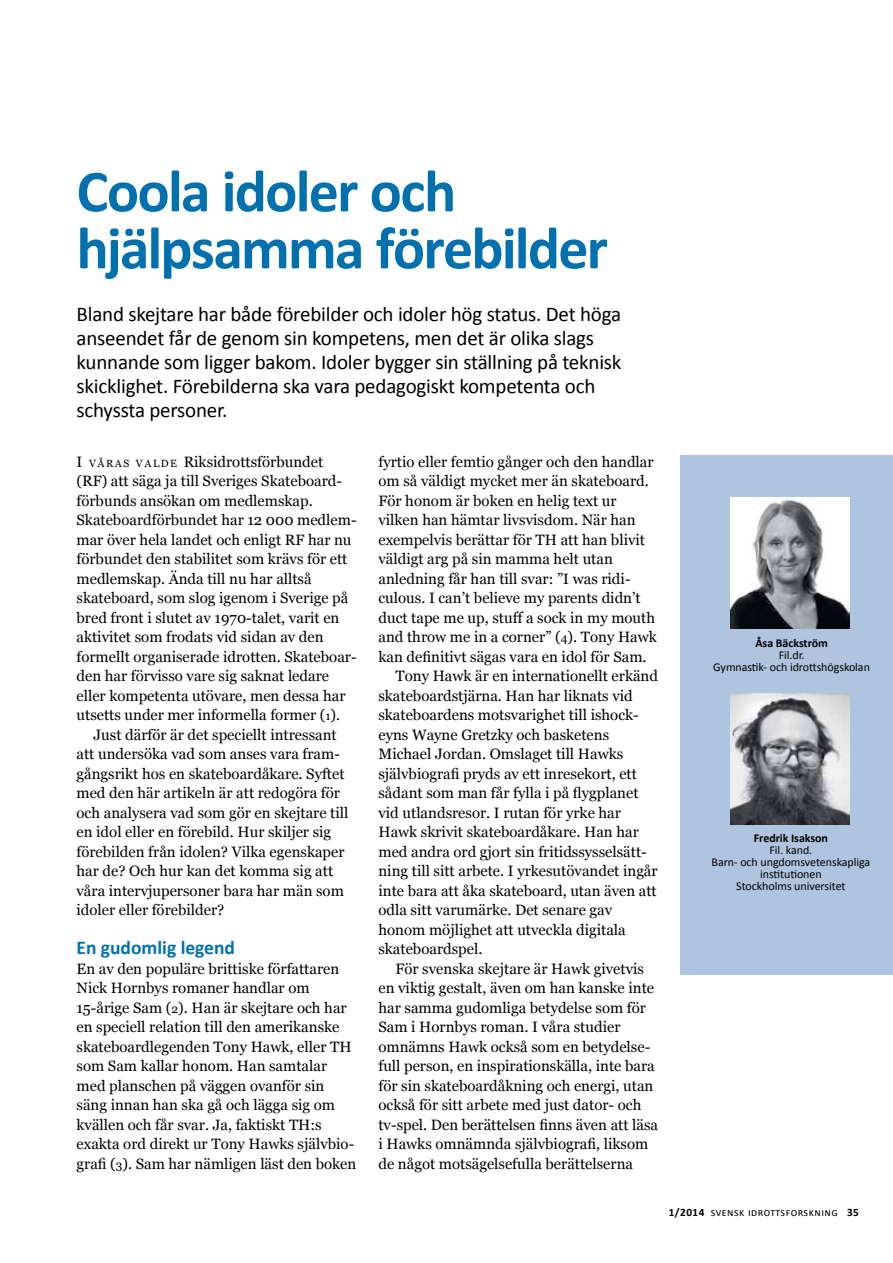
<style>
.page{position:relative;width:893px;height:1263px;background:#fff}
.page>*{position:absolute;margin:0;border:0;box-sizing:border-box;transform-origin:0 0}
.t1{font:700 60px/57px "Calibri";letter-spacing:-.03em;color:#0071ae}
.t2{font:21px/24px "Calibri";letter-spacing:-.01em;color:#000}
.t3{font:700 19.5px "Calibri";color:#0071ae}
.t4{font:15px/19.5px "Georgia";color:#000}
.t5{font:12px/12px "Calibri";letter-spacing:-.005em;color:#000;text-align:center}
.t6{font:700 12px "Calibri";letter-spacing:-.005em;color:#000}
.t7{font:11.25px "Calibri";letter-spacing:.04em;color:#000}
.s1{font-style:inherit}
.s2{font-size:10.5px}
.s3{font-size:12px}
.s4{font-weight:700}
</style>
<div class="page">
<div style="left:680px;top:455px;width:213px;height:519px;background:#afc5df"></div>
<img style="left:731px;top:497px;width:119px;height:132px">
<img style="left:731px;top:693px;width:119px;height:132px">
<h1 class="t1" style="left:77px;top:163px;width:533px">Coola idoler och hjälpsamma förebilder</h1>
<p class="t2" style="left:77px;top:302px;width:546px">Bland skejtare har både förebilder och idoler hög status. Det höga anseendet får de genom sin kompetens, men det är olika slags kunnande som ligger bakom. Idoler bygger sin ställning på teknisk skicklighet. Förebilderna ska vara pedagogiskt kompetenta och schyssta personer.</p>
<p class="t4" style="left:77px;top:451px;width:282px"><span class="s1">I</span> <span class="s2">V Å R A S V A L D E</span> Riksidrottsförbundet (RF) att säga ja till Sveriges Skateboard&shy;förbunds ansökan om medlemskap.<br>Skateboardförbundet har 12 000 medlem&shy;mar över hela landet och enligt RF har nu förbundet den stabilitet som krävs för ett medlemskap. Ända till nu har alltså skateboard, som slog igenom i Sverige på bred front i slutet av 1970-talet, varit en aktivitet som frodats vid sidan av den formellt organiserade idrotten. Skateboar&shy;den har förvisso vare sig saknat ledare eller kompetenta utövare, men dessa har utsetts under mer informella former (<span class="s3">1</span>).</p>
<p class="t4" style="left:77px;top:724px;width:273px;text-indent:17px">Just därför är det speciellt intressant att undersöka vad som anses vara fram&shy;gångsrikt hos en skateboardåkare. Syftet med den här artikeln är att redogöra för och analysera vad som gör en skejtare till en idol eller en förebild. Hur skiljer sig förebilden från idolen? Vilka egenskaper har de? Och hur kan det komma sig att våra intervjupersoner bara har män som idoler eller förebilder?</p>
<h3 class="t3" style="left:77px;top:935px;width:160px">En gudomlig legend</h3>
<p class="t4" style="left:77px;top:958px;width:281px">En av den populäre brittiske författaren Nick Hornbys romaner handlar om 15-årige Sam (<span class="s3">2</span>). Han är skejtare och har en speciell relation till den amerikanske skateboardlegenden Tony Hawk, eller TH som Sam kallar honom. Han samtalar med planschen på väggen ovanför sin säng innan han ska gå och lägga sig om kvällen och får svar. Ja, faktiskt TH:s exakta ord direkt ur Tony Hawks självbio&shy;grafi (<span class="s3">3</span>). Sam har nämligen läst den boken</p>
<p class="t4" style="left:378px;top:451px;width:277px">fyrtio eller femtio gånger och den handlar</p>
<p class="t4" style="left:378px;top:470px;width:272px">om så väldigt mycket mer än skateboard.</p>
<p class="t4" style="left:378px;top:490px;width:240px">För honom är boken en helig text ur</p>
<p class="t4" style="left:378px;top:509px;width:259px">vilken han hämtar livsvisdom. När han</p>
<p class="t4" style="left:378px;top:529px;width:268px">exempelvis berättar för TH att han blivit</p>
<p class="t4" style="left:378px;top:548px;width:236px">väldigt arg på sin mamma helt utan</p>
<p class="t4" style="left:378px;top:568px;width:254px">anledning får han till svar: ”I was ridi-</p>
<p class="t4" style="left:378px;top:587px;width:264px">culous. I can’t believe my parents didn’t</p>
<p class="t4" style="left:378px;top:607px;width:278px">duct tape me up, stuff a sock in my mouth</p>
<p class="t4" style="left:378px;top:626px;width:280px">and throw me in a corner” (<span class="s3">4</span>). Tony Hawk</p>
<p class="t4" style="left:378px;top:646px;width:270px">kan definitivt sägas vara en idol för Sam.</p>
<p class="t4" style="left:395px;top:665px;width:264px">Tony Hawk är en internationellt erkänd</p>
<p class="t4" style="left:378px;top:685px;width:256px">skateboardstjärna. Han har liknats vid</p>
<p class="t4" style="left:378px;top:704px;width:262px">skateboardens motsvarighet till ishock-</p>
<p class="t4" style="left:378px;top:724px;width:232px">eyns Wayne Gretzky och basketens</p>
<p class="t4" style="left:378px;top:743px;width:246px">Michael Jordan. Omslaget till Hawks</p>
<p class="t4" style="left:378px;top:763px;width:260px">självbiografi pryds av ett inresekort, ett</p>
<p class="t4" style="left:378px;top:782px;width:262px">sådant som man får fylla i på flygplanet</p>
<p class="t4" style="left:378px;top:802px;width:244px">vid utlandsresor. I rutan för yrke har</p>
<p class="t4" style="left:378px;top:821px;width:262px">Hawk skrivit skateboardåkare. Han har</p>
<p class="t4" style="left:378px;top:841px;width:270px">med andra ord gjort sin fritidssysselsätt-</p>
<p class="t4" style="left:378px;top:860px;width:281px">ning till sitt arbete. I yrkesutövandet ingår</p>
<p class="t4" style="left:378px;top:880px;width:280px">inte bara att åka skateboard, utan även att</p>
<p class="t4" style="left:378px;top:899px;width:235px">odla sitt varumärke. Det senare gav</p>
<p class="t4" style="left:378px;top:919px;width:249px">honom möjlighet att utveckla digitala</p>
<p class="t4" style="left:378px;top:938px;width:105px">skateboardspel.</p>
<p class="t4" style="left:395px;top:958px;width:250px">För svenska skejtare är Hawk givetvis</p>
<p class="t4" style="left:378px;top:977px;width:277px">en viktig gestalt, även om han kanske inte</p>
<p class="t4" style="left:378px;top:997px;width:269px">har samma gudomliga betydelse som för</p>
<p class="t4" style="left:378px;top:1016px;width:244px">Sam i Hornbys roman. I våra studier</p>
<p class="t4" style="left:378px;top:1036px;width:273px">omnämns Hawk också som en betydelse-</p>
<p class="t4" style="left:378px;top:1055px;width:278px">full person, en inspirationskälla, inte bara</p>
<p class="t4" style="left:378px;top:1075px;width:277px">för sin skateboardåkning och energi, utan</p>
<p class="t4" style="left:378px;top:1094px;width:264px">också för sitt arbete med just dator- och</p>
<p class="t4" style="left:378px;top:1114px;width:281px">tv-spel. Den berättelsen finns även att läsa</p>
<p class="t4" style="left:378px;top:1133px;width:271px">i Hawks omnämnda självbiografi, liksom</p>
<p class="t4" style="left:378px;top:1153px;width:256px">de något motsägelsefulla berättelserna</p>
<p class="t6" style="left:755px;top:635px;width:74px">Åsa Bäckström</p>
<p class="t5" style="left:713px;top:649px;width:158px">Fil.dr.<br>Gymnastik- och idrottshögskolan</p>
<p class="t6" style="left:754px;top:831px;width:76px">Fredrik Isakson</p>
<p class="t5" style="left:711px;top:844px;width:160px">Fil. kand.<br>Barn- och ungdomsvetenskapliga institutionen<br>Stockholms universitet</p>
<p class="t7" style="left:669px;top:1205px;width:192px"><span class="s4">1/2014</span> svensk idrottsforskning <span class="s4">35</span></p>
</div>
